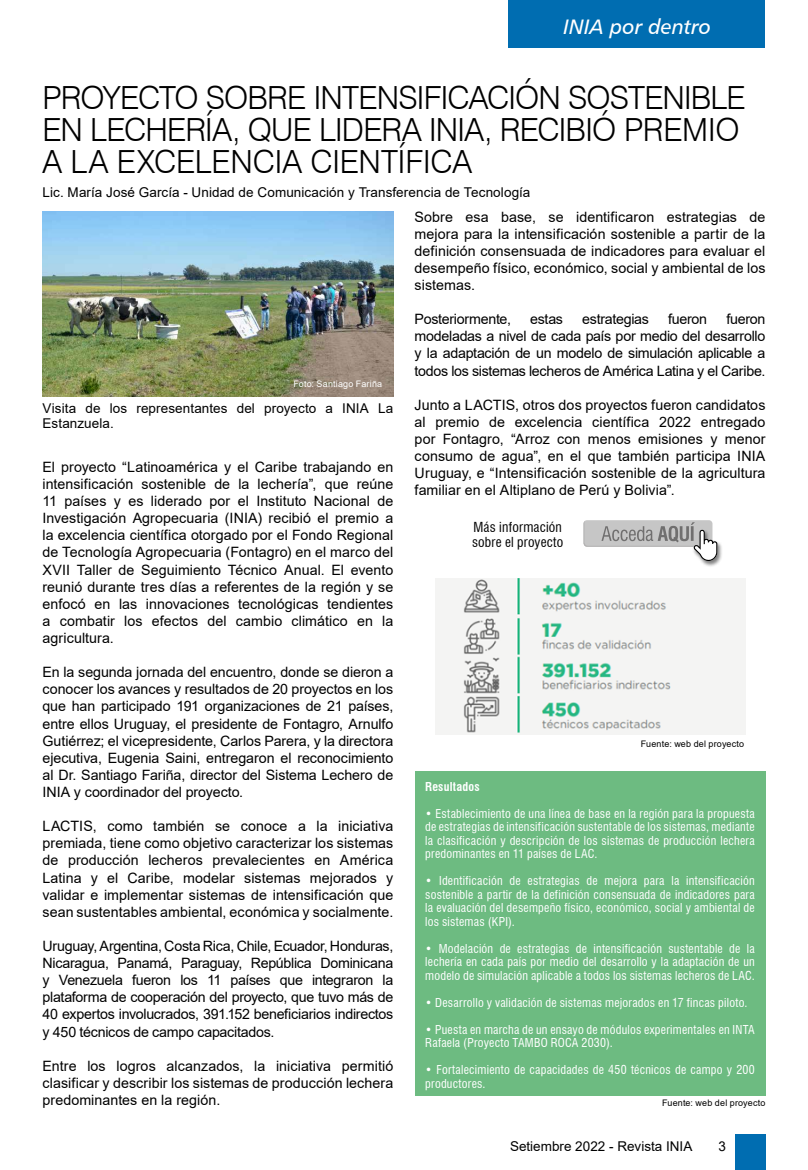
<style>
.page{position:relative;width:808px;height:1170px;background:#fff}
.page>*{position:absolute;margin:0;border:0;box-sizing:border-box;transform-origin:0 0}
.t1{font:300 31.95px/32px "Swiss 721 BT";letter-spacing:-.025em;color:#000}
.t2{font:21px "Humanist 777 BT Italic B";color:#fff}
.t3{font:14.25px/17.1px "Arial";color:#000;text-align:justify}
.t4{font:14.25px "Arial";letter-spacing:-.02em;color:#000}
.t5{font:13.5px/15px "Arial";letter-spacing:.005em;color:#000}
.t6{font:condensed 13.5px/15px "Swiss 721 BT";letter-spacing:.015em;color:#000}
.t7{font:condensed 12px/13.5px "Swiss 721 BT";letter-spacing:.02em;color:#fff;text-align:justify}
.t8{font:700 condensed 12px "Swiss 721 BT";letter-spacing:.015em;color:#fff}
.t9{font:9px "Arial";letter-spacing:.02em;color:#000}
.t10{font:9px "Arial";letter-spacing:.02em;color:#fff}
</style>
<div class="page">
<div style="left:508px;top:0;width:257px;height:47px;background:#006db1"></div>
<div style="left:734px;top:1134px;width:31px;height:35px;background:#006db1"></div>
<div style="left:415px;top:771px;width:350px;height:324px;background:#6dbb81"></div>
<img style="left:435px;top:578px;width:310px;height:156px">
<div style="left:692px;top:529px;width:30px;height:38px;background:#000;opacity:.5"></div>
<svg style="left:583px;top:520px;width:134px;height:41px"></svg>
<img style="left:43px;top:211px;width:350px;height:185px">
<h2 class="t2" style="left:563px;top:13px;width:149px">INIA por dentro</h2>
<h1 class="t1" style="left:43px;top:82px;width:705px">PROYECTO SOBRE INTENSIFICACIÓN SOSTENIBLE<br>EN LECHERÍA, QUE LIDERA INIA, RECIBIÓ PREMIO<br>A LA EXCELENCIA CIENTÍFICA</h1>
<p class="t5" style="left:43px;top:185px;width:489px">Lic. María José García - Unidad de Comunicación y Transferencia de Tecnología</p>
<p class="t10" style="left:293px;top:377px;width:90px">Foto: Santiago Fariña</p>
<p class="t5" style="left:43px;top:400px;width:352px">Visita de los representantes del proyecto a INIA La<br>Estanzuela.</p>
<p class="t3" style="left:43px;top:458px;width:352px">El proyecto “Latinoamérica y el Caribe trabajando en intensificación sostenible de la lechería”, que reúne 11 países y es liderado por el Instituto Nacional de Investigación Agropecuaria (INIA) recibió el premio a la excelencia científica otorgado por el Fondo Regional de Tecnología Agropecuaria (Fontagro) en el marco del XVII Taller de Seguimiento Técnico Anual. El evento reunió durante tres días a referentes de la región y se enfocó en las innovaciones tecnológicas tendientes a combatir los efectos del cambio climático en la agricultura.</p>
<p class="t3" style="left:43px;top:663px;width:352px">En la segunda jornada del encuentro, donde se dieron a conocer los avances y resultados de 20 proyectos en los que han participado 191 organizaciones de 21 países, entre ellos Uruguay, el presidente de Fontagro, Arnulfo Gutiérrez; el vicepresidente, Carlos Parera, y la directora ejecutiva, Eugenia Saini, entregaron el reconocimiento al Dr. Santiago Fariña, director del Sistema Lechero de INIA y coordinador del proyecto.</p>
<p class="t3" style="left:43px;top:817px;width:352px">LACTIS, como también se conoce a la iniciativa premiada, tiene como objetivo caracterizar los sistemas de producción lecheros prevalecientes en América Latina y el Caribe, modelar sistemas mejorados y validar e implementar sistemas de intensificación que sean sustentables ambiental, económica y socialmente.</p>
<p class="t3" style="left:43px;top:937px;width:352px">Uruguay, Argentina, Costa Rica, Chile, Ecuador, Honduras, Nicaragua, Panamá, Paraguay, República Dominicana y Venezuela fueron los 11 países que integraron la plataforma de cooperación del proyecto, que tuvo más de 40 expertos involucrados, 391.152 beneficiarios indirectos y 450 técnicos de campo capacitados.</p>
<p class="t3" style="left:43px;top:1056px;width:352px">Entre los logros alcanzados, la iniciativa permitió clasificar y describir los sistemas de producción lechera predominantes en la región.</p>
<p class="t3" style="left:415px;top:208px;width:352px">Sobre esa base, se identificaron estrategias de mejora para la intensificación sostenible a partir de la definición consensuada de indicadores para evaluar el desempeño físico, económico, social y ambiental de los sistemas.</p>
<p class="t4" style="left:415px;top:309px;width:98px">Posteriormente,</p>
<p class="t3" style="left:530px;top:310px;width:34px">estas</p>
<p class="t4" style="left:582px;top:309px;width:68px">estrategias</p>
<p class="t3" style="left:668px;top:310px;width:41px">fueron</p>
<p class="t3" style="left:415px;top:310px;width:352px;text-indent:312px">fueron modeladas a nivel de cada país por medio del desarrollo y la adaptación de un modelo de simulación aplicable a todos los sistemas lecheros de América Latina y el Caribe.</p>
<p class="t3" style="left:415px;top:396px;width:352px">Junto a LACTIS, otros dos proyectos fueron candidatos al premio de excelencia científica 2022 entregado por Fontagro, “Arroz con menos emisiones y menor consumo de agua”, en el que también participa INIA Uruguay, e “Intensificación sostenible de la agricultura familiar en el Altiplano de Perú y Bolivia”.</p>
<p class="t6" style="left:472px;top:519px;width:93px">Más información sobre el proyecto</p>
<p class="t9" style="left:641px;top:737px;width:105px">Fuente: web del proyecto</p>
<p class="t8" style="left:425px;top:779px;width:56px">Resultados</p>
<p class="t7" style="left:425px;top:806px;width:331px">• Establecimiento de una línea de base en la región para la propuesta de estrategias de intensificación sustentable de los sistemas, mediante la clasificación y descripción de los sistemas de producción lechera predominantes en 11 países de LAC.</p>
<p class="t7" style="left:425px;top:873px;width:331px">• Identificación de estrategias de mejora para la intensificación sostenible a partir de la definición consensuada de indicadores para la evaluación del desempeño físico, económico, social y ambiental de los sistemas (KPI).</p>
<p class="t7" style="left:425px;top:941px;width:331px">• Modelación de estrategias de intensificación sustentable de la lechería en cada país por medio del desarrollo y la adaptación de un modelo de simulación aplicable a todos los sistemas lecheros de LAC.</p>
<p class="t7" style="left:425px;top:995px;width:324px">• Desarrollo y validación de sistemas mejorados en 17 fincas piloto.</p>
<p class="t7" style="left:425px;top:1022px;width:331px">• Puesta en marcha de un ensayo de módulos experimentales en INTA<br>Rafaela (Proyecto TAMBO ROCA 2030).</p>
<p class="t7" style="left:425px;top:1062px;width:331px">• Fortalecimiento de capacidades de 450 técnicos de campo y 200 productores.</p>
<p class="t9" style="left:662px;top:1096px;width:105px">Fuente: web del proyecto</p>
<p class="t5" style="left:510px;top:1138px;width:184px">Setiembre 2022 - Revista INIA</p>
<p class="t5" style="left:718px;top:1138px;width:9px">3</p>
</div>
